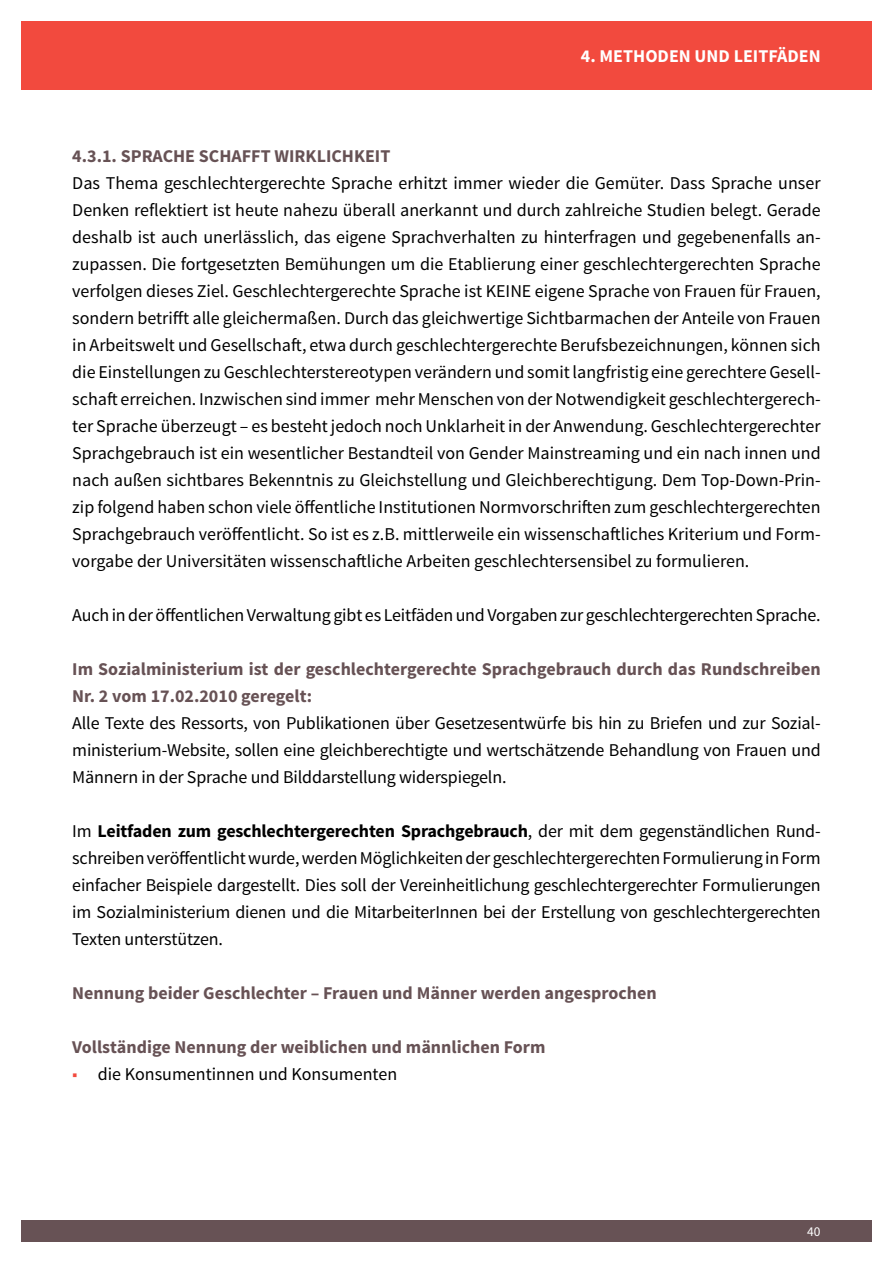
<style>
.page{position:relative;width:893px;height:1263px;background:#fff}
.page>*{position:absolute;margin:0;border:0;box-sizing:border-box;transform-origin:0 0}
.Fließtext{font:18px/27px "Source Sans Pro";letter-spacing:-.01em;color:#000;text-align:justify}
.Überschrift_4__Ebene{font:700 18px/27px "Source Sans Pro";color:#675255}
.Überschrift_3__Ebene{font:700 18px "Source Sans Pro";color:#675255}
.t1{font:700 18px "Source Sans Pro";color:#fff}
.t2{font:13.5px "Source Sans Pro";color:#fff}
.s1{font-weight:700}
.s2{color:#f24a3e}
</style>
<div class="page">
<div style="left:21px;top:21px;width:851px;height:68px;background:#f24a3e"></div>
<div style="left:21px;top:1220px;width:851px;height:22px;background:#675255"></div>
<p class="t1" style="left:581px;top:44px;width:241px">4. METHODEN UND LEITFÄDEN</p>
<p class="Überschrift_3__Ebene" style="left:72px;top:144px;width:320px">4.3.1. SPRACHE SCHAFFT WIRKLICHKEIT</p>
<p class="Fließtext" style="left:72px;top:170px;width:750px">Das Thema geschlechtergerechte Sprache erhitzt immer wieder die Gemüter. Dass Sprache unser Denken reflektiert ist heute nahezu überall anerkannt und durch zahlreiche Studien belegt. Gerade deshalb ist auch unerlässlich, das eigene Sprachverhalten zu hinterfragen und gegebenenfalls an&shy;zupassen. Die fortgesetzten Bemühungen um die Etablierung einer geschlechtergerechten Sprache verfolgen dieses Ziel. Geschlechtergerechte Sprache ist KEINE eigene Sprache von Frauen für Frauen, sondern betrifft alle gleichermaßen. Durch das gleichwertige Sichtbarmachen der Anteile von Frauen in Arbeitswelt und Gesellschaft, etwa durch geschlechtergerechte Berufsbezeichnungen, können sich die Einstellungen zu Geschlechterstereotypen verändern und somit langfristig eine gerechtere Gesell&shy;schaft erreichen. Inzwischen sind immer mehr Menschen von der Notwendigkeit geschlechtergerech&shy;ter Sprache überzeugt – es besteht jedoch noch Unklarheit in der Anwendung. Geschlechtergerechter Sprachgebrauch ist ein wesentlicher Bestandteil von Gender Mainstreaming und ein nach innen und nach außen sichtbares Bekenntnis zu Gleichstellung und Gleichberechtigung. Dem Top-Down-Prin&shy;zip folgend haben schon viele öffentliche Institutionen Normvorschriften zum geschlechtergerechten Sprachgebrauch veröffentlicht. So ist es z.B. mittlerweile ein wissenschaftliches Kriterium und Form&shy;vorgabe der Universitäten wissenschaftliche Arbeiten geschlechtersensibel zu formulieren.</p>
<p class="Fließtext" style="left:72px;top:602px;width:750px">Auch in der öffentlichen Verwaltung gibt es Leitfäden und Vorgaben zur geschlechtergerechten Sprache.</p>
<p class="Überschrift_4__Ebene" style="left:72px;top:656px;width:750px">Im Sozialministerium ist der geschlechtergerechte Sprachgebrauch durch das Rundschreiben<br>Nr. 2 vom 17.02.2010 geregelt:</p>
<p class="Fließtext" style="left:72px;top:710px;width:750px">Alle Texte des Ressorts, von Publikationen über Gesetzesentwürfe bis hin zu Briefen und zur Sozial&shy;ministerium-Website, sollen eine gleichberechtigte und wertschätzende Behandlung von Frauen und Männern in der Sprache und Bilddarstellung widerspiegeln.</p>
<p class="Fließtext" style="left:72px;top:818px;width:750px">Im <span class="s1">Leitfaden zum geschlechtergerechten Sprachgebrauch</span>, der mit dem gegenständlichen Rund&shy;schreiben veröffentlicht wurde, werden Möglichkeiten der geschlechtergerechten Formulierung in Form einfacher Beispiele dargestellt. Dies soll der Vereinheitlichung geschlechtergerechter Formulierungen im Sozialministerium dienen und die MitarbeiterInnen bei der Erstellung von geschlechtergerechten Texten unterstützen.</p>
<p class="Überschrift_4__Ebene" style="left:72px;top:980px;width:586px">Nennung beider Geschlechter – Frauen und Männer werden angesprochen</p>
<p class="Überschrift_4__Ebene" style="left:72px;top:1034px;width:475px">Vollständige Nennung der weiblichen und männlichen Form</p>
<p class="Fließtext" style="left:72px;top:1061px;width:326px"><span class="s2">■</span> die Konsumentinnen und Konsumenten</p>
<p class="t2" style="left:807px;top:1223px;width:15px">40</p>
</div>
